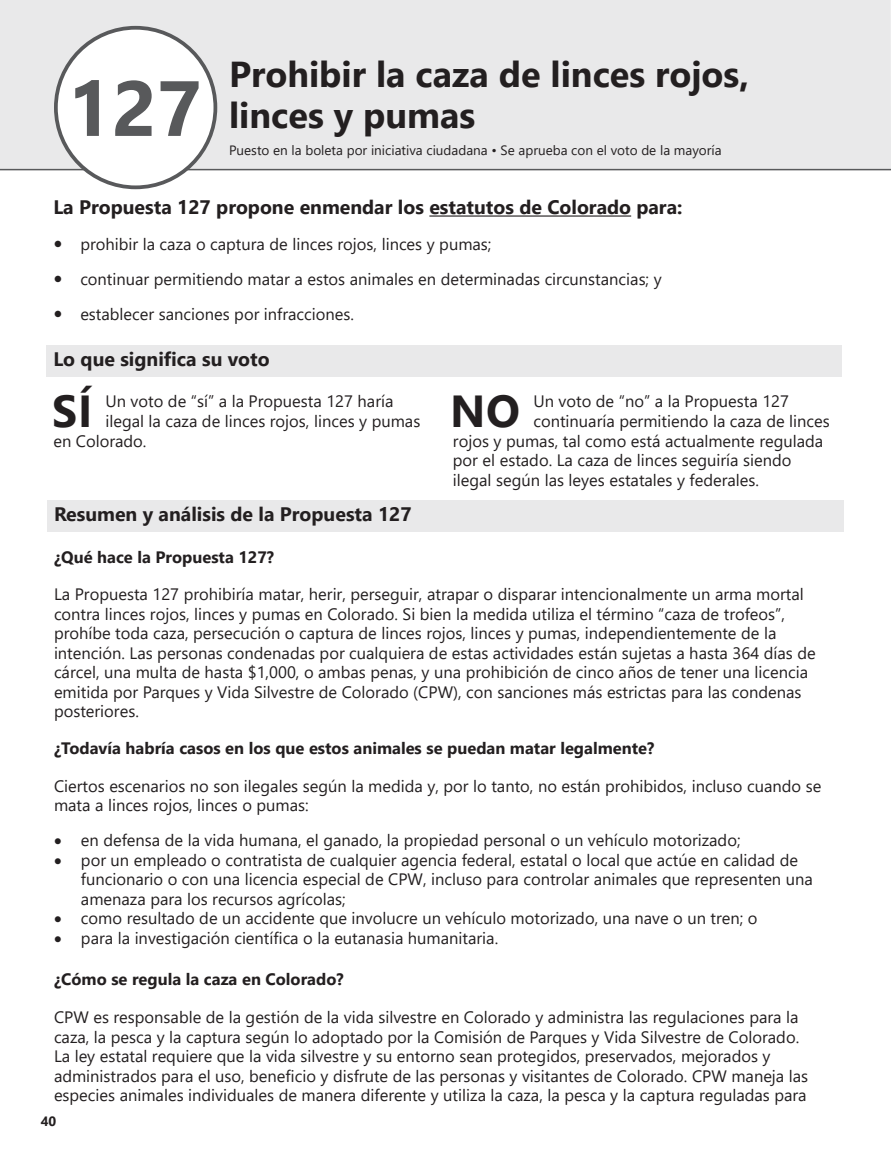
<style>
.page{position:relative;width:891px;height:1175px;background:#fff}
.page>*{position:absolute;margin:0;border:0;box-sizing:border-box;transform-origin:0 0}
.t1{font:700 78px "Segoe UI";color:#58595b}
.t2{font:700 44.85px "Segoe UI";color:#231f20}
.t3{font:700 36px/41.4px "Segoe UI";color:#231f20}
.t4{font:700 19.5px "Segoe UI";color:#231f20}
.t5{font:16.5px/19.5px "Segoe UI";color:#231f20}
.t6{font:700 16.5px "Segoe UI";color:#231f20}
.t7{font:13.5px "Segoe UI";color:#231f20}
.t8{font:700 13.5px "Segoe UI";color:#231f20}
</style>
<div class="page">
<div style="left:0;top:0;width:891px;height:170px;background:#e9e9ea"></div>
<div style="left:56px;top:28px;width:159px;height:159px;background:#fff;border-radius:50%"></div>
<div style="left:47px;top:500px;width:797px;height:32px;background:#e9e9ea"></div>
<hr style="left:429px;top:215px;width:202px;height:2px;background:#231f20">
<div style="left:47px;top:345px;width:795px;height:32px;background:#e9e9ea"></div>
<div style="left:54px;top:26px;width:163px;height:163px;border:4px solid #58595b;border-radius:50%"></div>
<h2 class="t1" style="left:67px;top:35px;width:136px">127</h2>
<h2 class="t3" style="left:229px;top:51px;width:522px">Prohibir la caza de linces rojos, linces y pumas</h2>
<p class="t7" style="left:229px;top:138px;width:494px">Puesto en la boleta por iniciativa ciudadana • Se aprueba con el voto de la mayoría</p>
<p class="t4" style="left:53px;top:189px;width:631px">La Propuesta 127 propone enmendar los estatutos de Colorado para:</p>
<p class="t5" style="left:53px;top:232px;width:440px">• prohibir la caza o captura de linces rojos, linces y pumas;</p>
<p class="t5" style="left:53px;top:268px;width:610px">• continuar permitiendo matar a estos animales en determinadas circunstancias; y</p>
<p class="t5" style="left:53px;top:303px;width:302px">• establecer sanciones por infracciones.</p>
<h3 class="t4" style="left:53px;top:341px;width:218px">Lo que significa su voto</h3>
<p class="t2" style="left:52px;top:368px;width:42px">SÍ</p>
<p class="t5" style="left:105px;top:390px;width:290px">Un voto de “sí” a la Propuesta 127 haría</p>
<p class="t2" style="left:450px;top:368px;width:72px">NO</p>
<p class="t5" style="left:533px;top:390px;width:257px">Un voto de “no” a la Propuesta 127</p>
<p class="t5" style="left:533px;top:410px;width:298px">continuaría permitiendo la caza de linces</p>
<p class="t5" style="left:453px;top:429px;width:372px">rojos y pumas, tal como está actualmente regulada</p>
<p class="t5" style="left:453px;top:449px;width:340px">por el estado. La caza de linces seguiría siendo</p>
<p class="t5" style="left:453px;top:469px;width:308px">ilegal según las leyes estatales y federales.</p>
<p class="t5" style="left:105px;top:410px;width:316px">ilegal la caza de linces rojos, linces y pumas</p>
<p class="t5" style="left:53px;top:429px;width:95px">en Colorado.</p>
<h3 class="t4" style="left:54px;top:496px;width:359px">Resumen y análisis de la Propuesta 127</h3>
<h4 class="t6" style="left:54px;top:541px;width:222px">¿Qué hace la Propuesta 127?</h4>
<p class="t5" style="left:54px;top:583px;width:763px">La Propuesta 127 prohibiría matar, herir, perseguir, atrapar o disparar intencionalmente un arma mortal contra linces rojos, linces y pumas en Colorado. Si bien la medida utiliza el término “caza de trofeos”, prohíbe toda caza, persecución o captura de linces rojos, linces y pumas, independientemente de la intención. Las personas condenadas por cualquiera de estas actividades están sujetas a hasta 364 días de cárcel, una multa de hasta $1,000, o ambas penas, y una prohibición de cinco años de tener una licencia emitida por Parques y Vida Silvestre de Colorado (CPW), con sanciones más estrictas para las condenas posteriores.</p>
<h4 class="t6" style="left:54px;top:732px;width:602px">¿Todavía habría casos en los que estos animales se puedan matar legalmente?</h4>
<p class="t5" style="left:54px;top:774px;width:769px">Ciertos escenarios no son ilegales según la medida y, por lo tanto, no están prohibidos, incluso cuando se mata a linces rojos, linces o pumas:</p>
<p class="t5" style="left:54px;top:829px;width:688px">• en defensa de la vida humana, el ganado, la propiedad personal o un vehículo motorizado;</p>
<p class="t5" style="left:81px;top:849px;width:733px;text-indent:-27px">• por un empleado o contratista de cualquier agencia federal, estatal o local que actúe en calidad de funcionario o con una licencia especial de CPW, incluso para controlar animales que representen una amenaza para los recursos agrícolas;</p>
<p class="t5" style="left:54px;top:907px;width:705px">• como resultado de un accidente que involucre un vehículo motorizado, una nave o un tren; o</p>
<p class="t5" style="left:54px;top:927px;width:446px">• para la investigación científica o la eutanasia humanitaria.</p>
<h4 class="t6" style="left:54px;top:964px;width:291px">¿Cómo se regula la caza en Colorado?</h4>
<p class="t5" style="left:54px;top:1005px;width:756px">CPW es responsable de la gestión de la vida silvestre en Colorado y administra las regulaciones para la caza, la pesca y la captura según lo adoptado por la Comisión de Parques y Vida Silvestre de Colorado.<br>La ley estatal requiere que la vida silvestre y su entorno sean protegidos, preservados, mejorados y administrados para el uso, beneficio y disfrute de las personas y visitantes de Colorado. CPW maneja las especies animales individuales de manera diferente y utiliza la caza, la pesca y la captura reguladas para</p>
<p class="t8" style="left:41px;top:1108px;width:17px">40</p>
</div>
